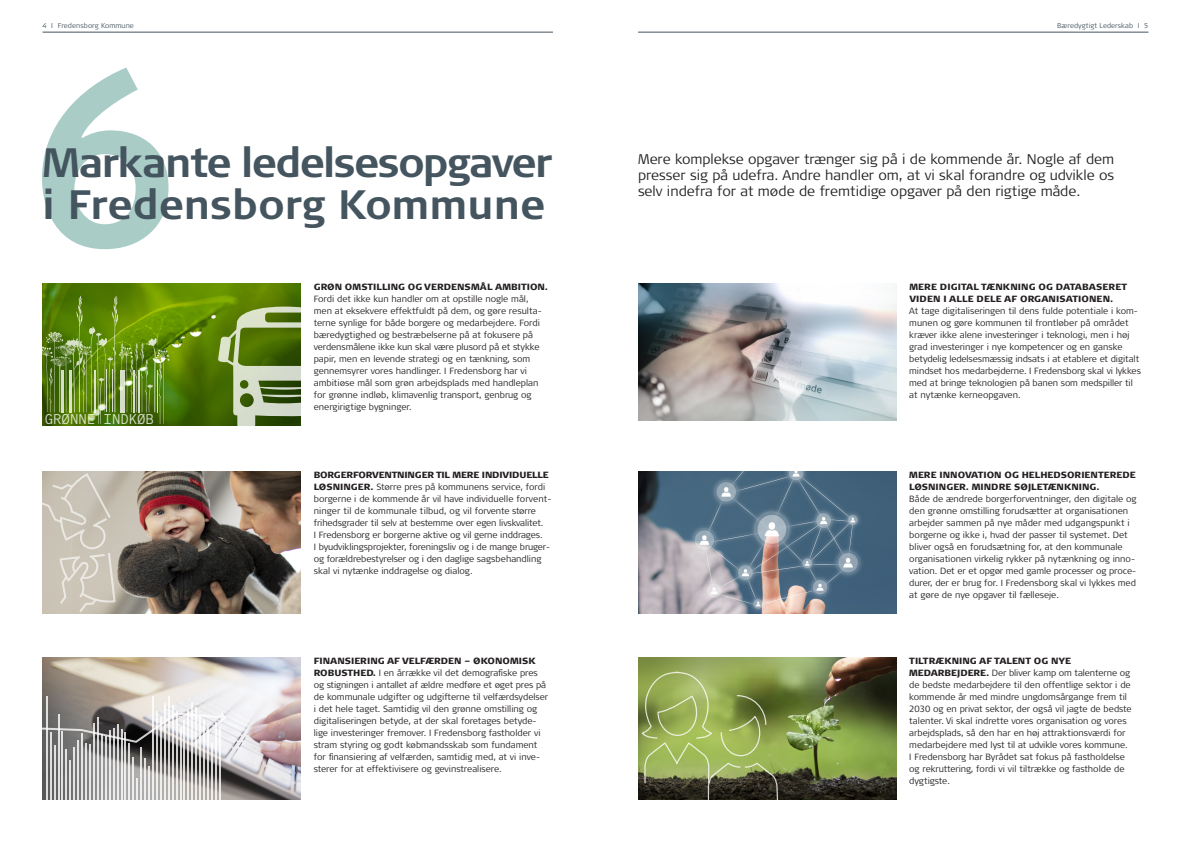
<style>
.page{position:relative;width:1191px;height:842px;background:#fff}
.page>*{position:absolute;margin:0;border:0;box-sizing:border-box;transform-origin:0 0}
.t1{font:700 41px "Signa Pro";letter-spacing:-.04em;color:#45555f}
.t2{font:700 41px "Signa Pro";color:#45555f}
.t3{font:15px "Code Saver";color:#fff}
.t4{font:300 14px/16px "Signa Pro";color:#231f20;text-align:justify}
.t5{font:300 9px/12px "Signa Pro";color:#231f20}
.t6{font:900 9px/12px "Signa Pro";color:#231f20}
.t7{font:900 9px "Signa Pro";letter-spacing:-.02em;color:#231f20}
.t8{font:300 7px "Signa Pro";letter-spacing:.01em;color:#45555f}
.s1{font-weight:900}
</style>
<div class="page">
<hr style="left:43px;top:32px;width:510px;height:1px;background:#45555f">
<hr style="left:638px;top:32px;width:510px;height:1px;background:#45555f">
<svg style="left:42px;top:67px;width:126px;height:182px"></svg>
<img style="left:43px;top:283px;width:257px;height:142px">
<img style="left:638px;top:283px;width:258px;height:137px">
<img style="left:111px;top:472px;width:189px;height:141px">
<svg style="left:42px;top:471px;width:76px;height:141px;background:#cbc5b8"></svg>
<img style="left:638px;top:472px;width:258px;height:141px">
<img style="left:43px;top:658px;width:257px;height:141px">
<img style="left:638px;top:658px;width:258px;height:141px">
<svg style="left:42px;top:295px;width:127px;height:129px;background:#63891b"></svg>
<hr style="left:69px;top:370px;width:2px;height:42px;background:#fff">
<hr style="left:94px;top:370px;width:2px;height:42px;background:#fff">
<hr style="left:138px;top:370px;width:2px;height:42px;background:#fff">
<hr style="left:133px;top:370px;width:2px;height:42px;background:#fff">
<hr style="left:157px;top:370px;width:1px;height:42px;background:#fff">
<hr style="left:112px;top:370px;width:1px;height:42px;background:#fff">
<hr style="left:107px;top:370px;width:1px;height:42px;background:#fff">
<svg style="left:120px;top:370px;width:4px;height:42px"></svg>
<svg style="left:218px;top:307px;width:83px;height:119px;background:#7c9351"></svg>
<hr style="left:46px;top:696px;width:2px;height:125px;background:#fff">
<hr style="left:50px;top:732px;width:1px;height:89px;background:#fff">
<hr style="left:54px;top:745px;width:1px;height:76px;background:#fff">
<hr style="left:58px;top:714px;width:1px;height:107px;background:#fff">
<hr style="left:62px;top:732px;width:1px;height:89px;background:#fff">
<hr style="left:66px;top:749px;width:1px;height:72px;background:#fff">
<hr style="left:70px;top:761px;width:1px;height:60px;background:#fff">
<hr style="left:73px;top:748px;width:2px;height:73px;background:#fff">
<hr style="left:77px;top:740px;width:2px;height:81px;background:#fff">
<hr style="left:81px;top:733px;width:2px;height:88px;background:#fff">
<hr style="left:85px;top:743px;width:2px;height:78px;background:#fff">
<hr style="left:89px;top:744px;width:2px;height:77px;background:#fff">
<hr style="left:93px;top:723px;width:2px;height:98px;background:#fff">
<hr style="left:97px;top:717px;width:2px;height:104px;background:#fff">
<hr style="left:101px;top:734px;width:2px;height:87px;background:#fff">
<hr style="left:105px;top:736px;width:2px;height:85px;background:#fff">
<hr style="left:109px;top:731px;width:1px;height:90px;background:#fff">
<hr style="left:113px;top:728px;width:1px;height:93px;background:#fff">
<hr style="left:117px;top:725px;width:1px;height:96px;background:#fff">
<hr style="left:121px;top:729px;width:1px;height:92px;background:#fff">
<hr style="left:125px;top:732px;width:1px;height:89px;background:#fff">
<hr style="left:129px;top:743px;width:1px;height:78px;background:#fff">
<hr style="left:132px;top:757px;width:2px;height:64px;background:#fff">
<hr style="left:136px;top:778px;width:2px;height:43px;background:#fff">
<hr style="left:140px;top:747px;width:2px;height:74px;background:#fff">
<hr style="left:144px;top:758px;width:2px;height:63px;background:#fff">
<hr style="left:148px;top:766px;width:2px;height:55px;background:#fff">
<hr style="left:152px;top:696px;width:2px;height:125px;background:#fff">
<hr style="left:156px;top:711px;width:2px;height:110px;background:#fff">
<hr style="left:160px;top:718px;width:2px;height:103px;background:#fff">
<hr style="left:164px;top:703px;width:2px;height:118px;background:#fff">
<hr style="left:168px;top:696px;width:1px;height:125px;background:#fff">
<hr style="left:172px;top:705px;width:1px;height:116px;background:#fff">
<hr style="left:176px;top:711px;width:1px;height:110px;background:#fff">
<hr style="left:180px;top:727px;width:1px;height:94px;background:#fff">
<hr style="left:184px;top:720px;width:1px;height:101px;background:#fff">
<hr style="left:188px;top:709px;width:1px;height:112px;background:#fff">
<hr style="left:191px;top:703px;width:2px;height:118px;background:#fff">
<hr style="left:195px;top:707px;width:2px;height:114px;background:#fff">
<hr style="left:199px;top:717px;width:2px;height:104px;background:#fff">
<hr style="left:203px;top:720px;width:2px;height:101px;background:#fff">
<hr style="left:207px;top:726px;width:2px;height:95px;background:#fff">
<hr style="left:211px;top:743px;width:2px;height:78px;background:#fff">
<hr style="left:215px;top:722px;width:2px;height:99px;background:#fff">
<hr style="left:219px;top:727px;width:2px;height:94px;background:#fff">
<svg style="left:42px;top:711px;width:185px;height:33px"></svg>
<svg style="left:641px;top:671px;width:138px;height:129px;background:#84944f"></svg>
<p class="t8" style="left:43px;top:20px;width:93px">4 I Fredensborg Kommune</p>
<p class="t8" style="left:1057px;top:20px;width:93px">Bæredygtigt Lederskab I 5</p>
<p class="t1" style="left:43px;top:134px;width:511px">Markante ledelsesopgaver</p>
<p class="t2" style="left:43px;top:176px;width:504px">i Fredensborg Kommune</p>
<p class="t4" style="left:638px;top:150px;width:478px">Mere komplekse opgaver trænger sig på i de kommende år. Nogle af dem presser sig på udefra. Andre handler om, at vi skal forandre og udvikle os selv indefra for at møde de fremtidige opgaver på den rigtige måde.</p>
<h2 class="t3" style="left:45px;top:409px;width:111px">GRØNNE INDKØB</h2>
<p class="t5" style="left:314px;top:280px;width:236px"><span class="s1">GRØN OMSTILLING OG VERDENSMÅL AMBITION.<br></span>Fordi det ikke kun handler om at opstille nogle mål, men at eksekvere effektfuldt på dem, og gøre resulta&shy;terne synlige for både borgere og medarbejdere. Fordi bæredygtighed og bestræbelserne på at fokusere på verdensmålene ikke kun skal være plusord på et stykke papir, men en levende strategi og en tænkning, som gennemsyrer vores handlinger. I Fredensborg har vi ambitiøse mål som grøn arbejdsplads med handleplan for grønne indløb, klimavenlig transport, genbrug og energirigtige bygninger.</p>
<p class="t6" style="left:909px;top:280px;width:219px">MERE DIGITAL TÆNKNING OG DATABASERET</p>
<p class="t6" style="left:909px;top:292px;width:205px">VIDEN I ALLE DELE AF ORGANISATIONEN.</p>
<p class="t5" style="left:909px;top:304px;width:233px">At tage digitaliseringen til dens fulde potentiale i kom&shy;munen og gøre kommunen til frontløber på området kræver ikke alene investeringer i teknologi, men i høj grad investeringer i nye kompetencer og en ganske betydelig ledelsesmæssig indsats i at etablere et digitalt mindset hos medarbejderne. I Fredensborg skal vi lykkes med at bringe teknologien på banen som medspiller til at nytænke kerneopgaven.</p>
<p class="t7" style="left:314px;top:469px;width:236px">BORGERFORVENTNINGER TIL MERE INDIVIDUELLE</p>
<p class="t5" style="left:314px;top:481px;width:233px"><span class="s1">LØSNINGER.</span> Større pres på kommunens service, fordi</p>
<p class="t5" style="left:314px;top:493px;width:239px">borgerne i de kommende år vil have individuelle forvent&shy;ninger til de kommunale tilbud, og vil forvente større frihedsgrader til selv at bestemme over egen livskvalitet.</p>
<p class="t5" style="left:314px;top:529px;width:230px">I Fredensborg er borgerne aktive og vil gerne inddrages.</p>
<p class="t5" style="left:314px;top:541px;width:238px">I byudviklingsprojekter, foreningsliv og i de mange bruger&shy;og forældrebestyrelser og i den daglige sagsbehandling skal vi nytænke inddragelse og dialog.</p>
<p class="t6" style="left:909px;top:469px;width:228px">MERE INNOVATION OG HELHEDSORIENTEREDE<br>LØSNINGER. MINDRE SØJLETÆNKNING.</p>
<p class="t5" style="left:909px;top:493px;width:229px">Både de ændrede borgerforventninger, den digitale og den grønne omstilling forudsætter at organisationen arbejder sammen på nye måder med udgangspunkt i borgerne og ikke i, hvad der passer til systemet. Det</p>
<p class="t5" style="left:909px;top:541px;width:227px">bliver også en forudsætning for, at den kommunale organisationen virkelig rykker på nytænkning og inno-</p>
<p class="t5" style="left:909px;top:565px;width:228px">vation. Det er et opgør med gamle processer og proce-</p>
<p class="t5" style="left:909px;top:577px;width:228px">durer, der er brug for. I Fredensborg skal vi lykkes med at gøre de nye opgaver til fælleseje.</p>
<p class="t5" style="left:314px;top:655px;width:236px"><span class="s1">FINANSIERING AF VELFÆRDEN – ØKONOMISK ROBUSTHED.</span> I en årrække vil det demografiske pres og stigningen i antallet af ældre medføre et øget pres på de kommunale udgifter og udgifterne til velfærdsydelser i det hele taget. Samtidig vil den grønne omstilling og digitaliseringen betyde, at der skal foretages betyde&shy;lige investeringer fremover. I Fredensborg fastholder vi stram styring og godt købmandsskab som fundament for finansiering af velfærden, samtidig med, at vi inve&shy;sterer for at effektivisere og gevinstrealisere.</p>
<p class="t6" style="left:909px;top:655px;width:163px">TILTRÆKNING AF TALENT OG NYE</p>
<p class="t5" style="left:909px;top:667px;width:222px"><span class="s1">MEDARBEJDERE.</span> Der bliver kamp om talenterne og</p>
<p class="t5" style="left:909px;top:679px;width:224px">de bedste medarbejdere til den offentlige sektor i de kommende år med mindre ungdomsårgange frem til 2030 og en privat sektor, der også vil jagte de bedste talenter. Vi skal indrette vores organisation og vores</p>
<p class="t5" style="left:909px;top:727px;width:220px">arbejdsplads, så den har en høj attraktionsværdi for medarbejdere med lyst til at udvikle vores kommune.</p>
<p class="t5" style="left:909px;top:751px;width:217px">I Fredensborg har Byrådet sat fokus på fastholdelse</p>
<p class="t5" style="left:909px;top:763px;width:217px">og rekruttering, fordi vi vil tiltrække og fastholde de dygtigste.</p>
</div>
